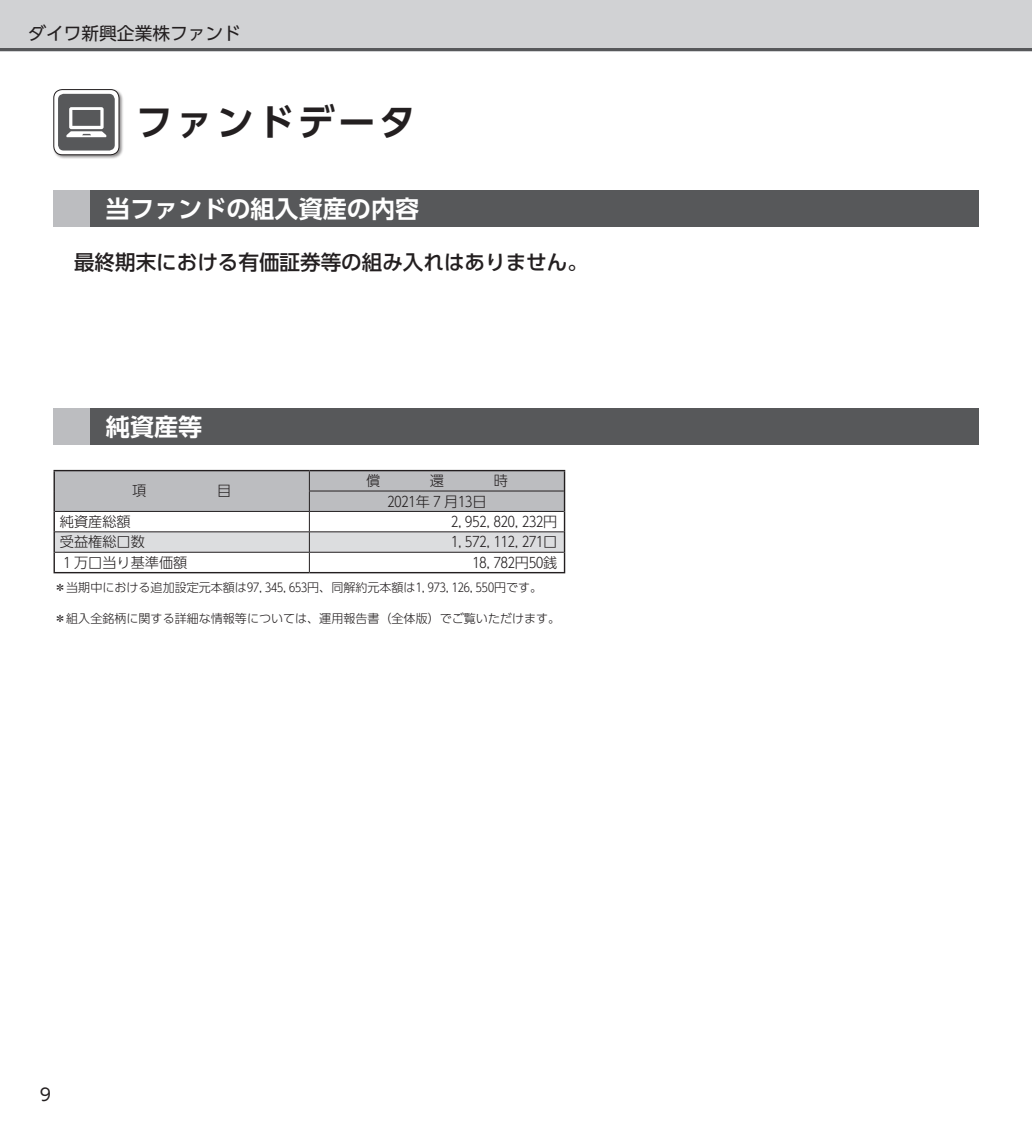
<style>
.page{position:relative;width:1032px;height:1134px;background:#fff}
.page>*{position:absolute;margin:0;border:0;box-sizing:border-box;transform-origin:0 0}
.t1{font:700 36.8px "UD Shin Go Pro De";letter-spacing:.1em;color:#231f20}
.t2{font:700 24px "UD Shin Go Pro De";color:#fff}
.t3{font:500 20.6px "UD Shin Go Pro";color:#231f20}
.t4{font:17.8px "UD Shin Go Pro";color:#231f20}
.t5{font:17px "UD Shin Go Pro";color:#231f20}
.t6{font:300 14.2px "UD Shin Go Pro";color:#231f20}
.t7{font:300 12px "UD Shin Go Pro";color:#231f20}
</style>
<div class="page">
<div style="left:0;top:0;width:1032px;height:51px;background:#d1d2d4"></div>
<hr style="left:0;top:48px;width:1032px;height:3px;background:#57585a">
<div style="left:53px;top:89px;width:71px;height:71px;background:#231f20;opacity:.5"></div>
<div style="left:54px;top:90px;width:65px;height:65px;background:#fff;border-radius:9px"></div>
<div style="left:54px;top:89px;width:65px;height:66px;border:1px solid #231f20;border-radius:9px"></div>
<div style="left:58px;top:94px;width:57px;height:57px;background:#57585a;border-radius:6px"></div>
<svg style="left:66px;top:107px;width:40px;height:30px"></svg>
<div style="left:54px;top:408px;width:924px;height:37px;background:#57585a"></div>
<div style="left:54px;top:408px;width:36px;height:37px;background:#bcbdc0"></div>
<hr style="left:54px;top:470px;width:255px;height:1px;background:#231f20">
<hr style="left:309px;top:470px;width:256px;height:1px;background:#231f20">
<svg style="left:54px;top:471px;width:511px;height:101px"></svg>
<hr style="left:54px;top:572px;width:255px;height:1px;background:#231f20">
<hr style="left:309px;top:572px;width:256px;height:1px;background:#231f20">
<div style="left:54px;top:190px;width:924px;height:37px;background:#57585a"></div>
<div style="left:54px;top:190px;width:36px;height:37px;background:#bcbdc0"></div>
<h3 class="t4" style="left:28px;top:19px;width:214px">ダイワ新興企業株ファンド</h3>
<h1 class="t1" style="left:136px;top:92px;width:282px">ファンドデータ</h1>
<h2 class="t2" style="left:106px;top:189px;width:315px">当ファンドの組入資産の内容</h2>
<h3 class="t3" style="left:74px;top:246px;width:515px">最終期末における有価証券等の組み入れはありません。</h3>
<h2 class="t2" style="left:106px;top:407px;width:98px">純資産等</h2>
<p class="t6" style="left:366px;top:469px;width:16px">償</p>
<p class="t6" style="left:430px;top:469px;width:16px">還</p>
<p class="t6" style="left:494px;top:469px;width:16px">時</p>
<p class="t6" style="left:387px;top:490px;width:101px">2021年 7 月13日</p>
<p class="t6" style="left:60px;top:510px;width:72px">純資産総額</p>
<p class="t6" style="left:451px;top:510px;width:108px">2, 952, 820, 232円</p>
<p class="t6" style="left:60px;top:530px;width:87px">受益権総口数</p>
<p class="t6" style="left:451px;top:530px;width:108px">1, 572, 112, 271口</p>
<p class="t6" style="left:63px;top:551px;width:126px">1 万口当り基準価額</p>
<p class="t6" style="left:472px;top:551px;width:87px">18, 782円50銭</p>
<p class="t7" style="left:54px;top:577px;width:489px">＊当期中における追加設定元本額は97, 345, 653円、同解約元本額は1, 973, 126, 550円です。</p>
<p class="t7" style="left:54px;top:609px;width:507px">＊組入全銘柄に関する詳細な情報等については、運用報告書（全体版）でご覧いただけます。</p>
<h3 class="t5" style="left:40px;top:1081px;width:13px">9</h3>
</div>
